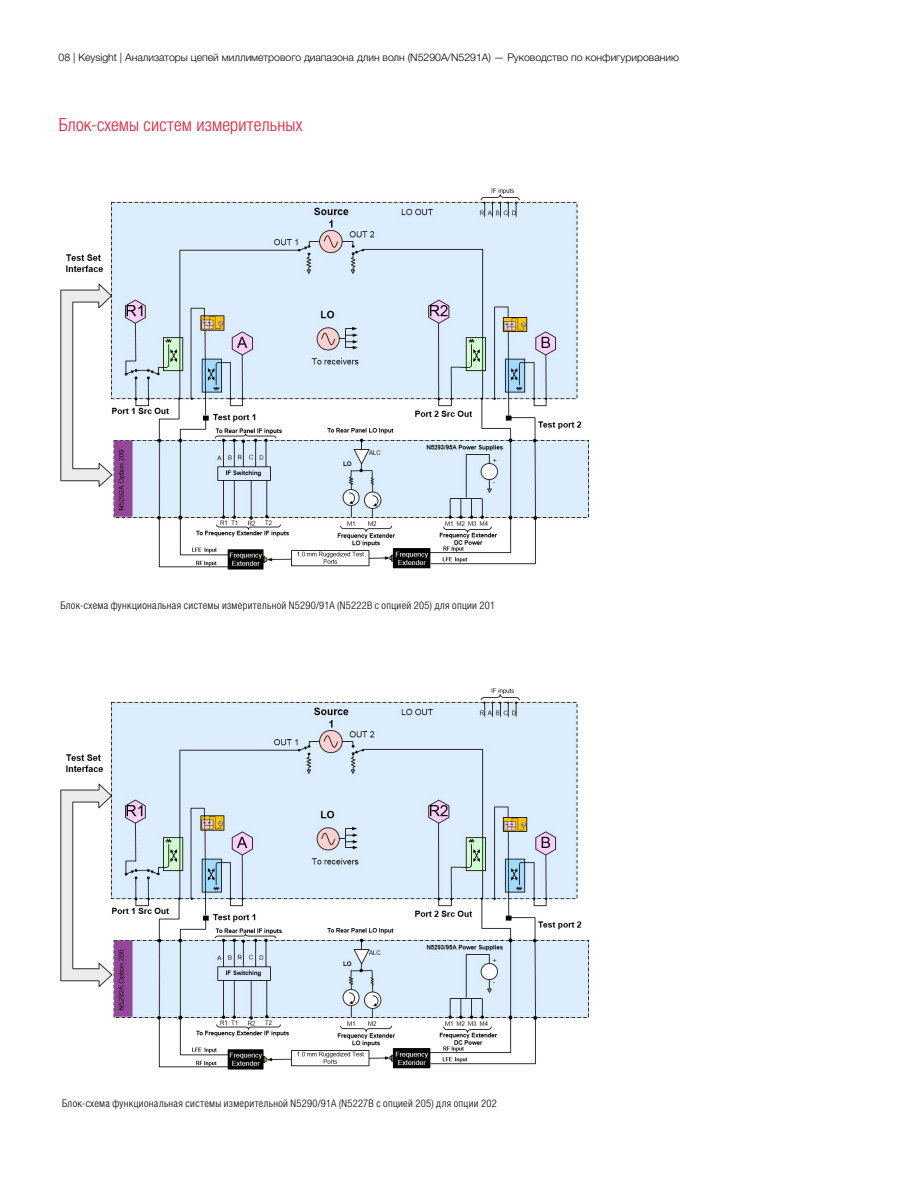
<style>
.page{position:relative;width:918px;height:1188px;background:#fff}
.page>*{position:absolute;margin:0;border:0;box-sizing:border-box;transform-origin:0 0}
.t1{font:300 condensed 18px "Helvetica Neue LTW1 G";letter-spacing:.01em;color:#ed1b37}
.t2{font:300 condensed 10.5px "Helvetica Neue LTW1 G";letter-spacing:.03em;color:#000}
.t3{font:300 10.5px "Helvetica Neue LTW1 G";color:#000}
</style>
<div class="page">
<img style="left:60px;top:688px;width:528px;height:382px">
<img style="left:60px;top:188px;width:528px;height:382px">
<p class="t3" style="left:59px;top:51px;width:622px">08 | Keysight | Анализаторы цепей миллиметрового диапазона длин волн (N5290A/N5291A) — Руководство по конфигурированию</p>
<h1 class="t1" style="left:59px;top:114px;width:245px">Блок-схемы систем измерительных</h1>
<p class="t2" style="left:60px;top:599px;width:436px">Блок-схема функциональная системы измерительной N5290/91A (N5222B с опцией 205) для опции 201</p>
<p class="t2" style="left:62px;top:1097px;width:436px">Блок-схема функциональная системы измерительной N5290/91A (N5227B с опцией 205) для опции 202</p>
</div>
